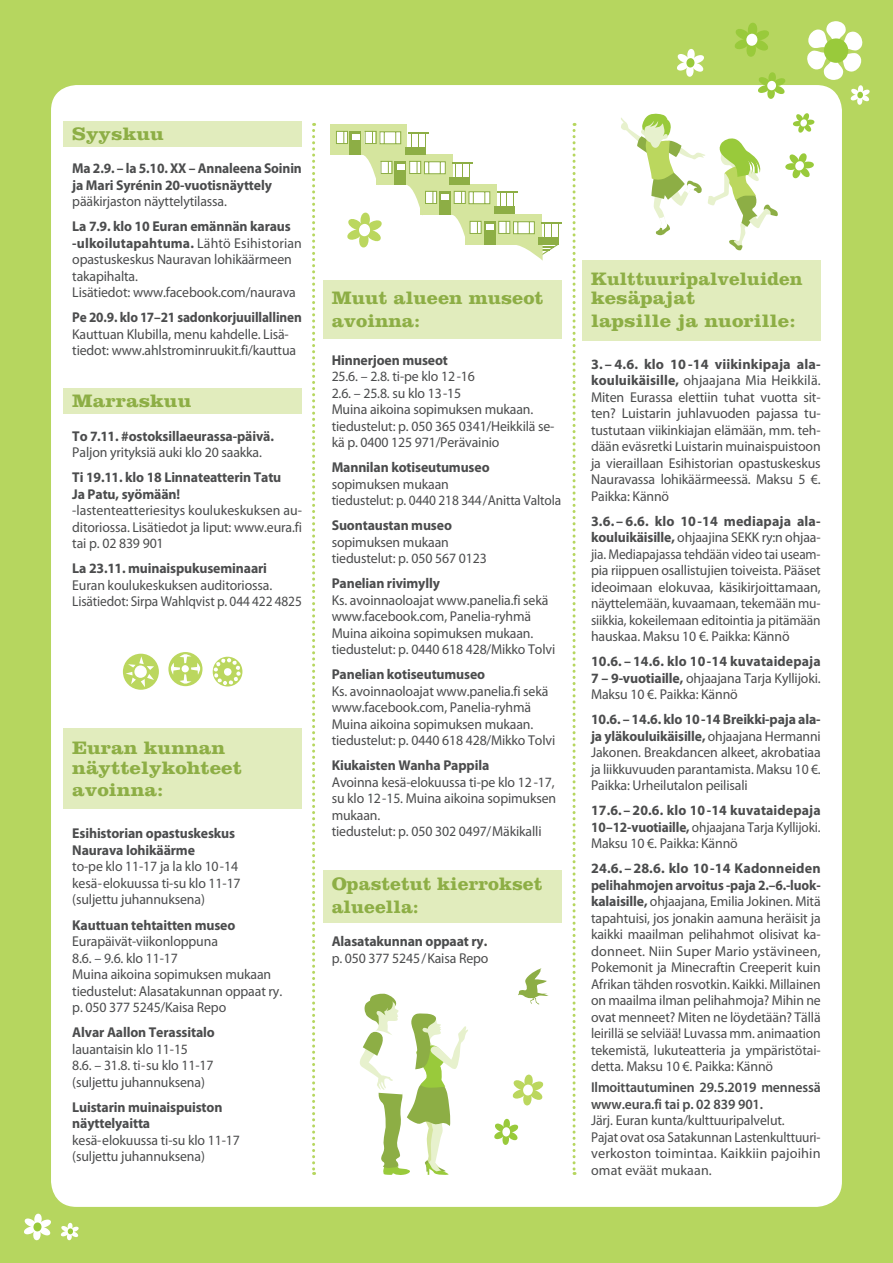
<style>
.page{position:relative;width:893px;height:1263px;background:#b6d65f}
.page>*{position:absolute;margin:0;border:0;box-sizing:border-box;transform-origin:0 0}
.t1{font:700 18.75px/19.5px "Clarendon LT Std";color:#8dae45;scale:1.1 1}
.t2{font:700 18.75px/19.5px "Clarendon LT Std";color:#8dae45}
.t3{font:700 18.75px/22.5px "Clarendon LT Std";color:#8dae45;scale:1.04 1}
.t4{font:700 18.75px/22.5px "Clarendon LT Std";color:#8dae45;scale:1.07 1}
.t5{font:14.25px/16.5px "Myriad Pro";letter-spacing:-.01em;color:#4b4c4d}
.t6{font:700 14.25px/16.5px "Myriad Pro";letter-spacing:-.01em;color:#4b4c4d}
.t7{font:14.25px/16.5px "Myriad Pro";letter-spacing:-.01em;color:#4b4c4d;text-align:justify;scale:.96 1}
.t8{font:700 14.25px/16.5px "Myriad Pro";letter-spacing:-.01em;color:#4b4c4d;scale:.95 1}
.t9{font:600 14.25px/16.5px "Myriad Pro";letter-spacing:-.01em;color:#4b4c4d}
.t10{font:700 14.25px "Myriad Pro";letter-spacing:-.01em;color:#4b4c4d;scale:.93 1}
.s1{font-weight:700}
.s2{font-weight:400}
</style>
<div class="page">
<div style="left:51px;top:85px;width:791px;height:1122px;background:#fff;border-radius:26px"></div>
<div style="left:63px;top:389px;width:239px;height:25px;background:#e1ecbd"></div>
<div style="left:63px;top:122px;width:239px;height:25px;background:#e1ecbd"></div>
<div style="left:323px;top:280px;width:238px;height:59px;background:#e1ecbd"></div>
<div style="left:323px;top:870px;width:238px;height:53px;background:#e1ecbd"></div>
<div style="left:63px;top:728px;width:239px;height:81px;background:#e1ecbd"></div>
<div style="left:582px;top:260px;width:239px;height:81px;background:#e1ecbd"></div>
<svg style="left:312px;top:123px;width:3px;height:1052px"></svg>
<svg style="left:573px;top:123px;width:3px;height:1052px"></svg>
<div style="left:330px;top:124px;width:77px;height:31px;background:#d5e59e"></div>
<svg style="left:494px;top:1119px;width:25px;height:26px"></svg>
<div style="left:502px;top:1127px;width:8px;height:9px;background:#fff;border-radius:50%"></div>
<svg style="left:336px;top:130px;width:226px;height:131px"></svg>
<div style="left:359px;top:224px;width:11px;height:12px;background:#fff;border-radius:50%"></div>
<svg style="left:512px;top:1074px;width:32px;height:31px"></svg>
<div style="left:523px;top:1084px;width:10px;height:12px;background:#fff;border-radius:50%"></div>
<svg style="left:758px;top:72px;width:28px;height:27px"></svg>
<div style="left:767px;top:81px;width:9px;height:9px;background:#fff;border-radius:50%"></div>
<svg style="left:735px;top:23px;width:34px;height:34px"></svg>
<div style="left:746px;top:34px;width:12px;height:12px;background:#fff;border-radius:50%"></div>
<svg style="left:677px;top:49px;width:27px;height:28px"></svg>
<svg style="left:686px;top:58px;width:9px;height:10px"></svg>
<svg style="left:807px;top:21px;width:63px;height:84px"></svg>
<svg style="left:24px;top:1213px;width:27px;height:27px"></svg>
<svg style="left:33px;top:1222px;width:9px;height:9px"></svg>
<svg style="left:60px;top:1223px;width:19px;height:17px"></svg>
<svg style="left:785px;top:153px;width:29px;height:26px"></svg>
<svg style="left:793px;top:113px;width:22px;height:20px"></svg>
<svg style="left:621px;top:113px;width:157px;height:137px"></svg>
<svg style="left:123px;top:652px;width:79px;height:38px"></svg>
<svg style="left:213px;top:657px;width:29px;height:29px"></svg>
<svg style="left:359px;top:993px;width:109px;height:182px"></svg>
<svg style="left:518px;top:968px;width:31px;height:37px"></svg>
<h1 class="t1" style="left:72px;top:124px;width:85px">Syyskuu</h1>
<p class="t8" style="left:72px;top:160px;width:243px">Ma 2.9. – la 5.10. XX – Annaleena Soinin ja Mari Syrénin 20-vuotisnäyttely</p>
<p class="t5" style="left:72px;top:193px;width:156px">pääkirjaston näyttelytilassa.</p>
<p class="t5" style="left:72px;top:218px;width:231px"><span class="s1">La 7.9. klo 10 Euran emännän karaus -ulkoilutapahtuma.</span> Lähtö Esihistorian opastuskeskus Nauravan lohikäärmeen takapihalta.<br>Lisätiedot: www.facebook.com/naurava</p>
<p class="t10" style="left:72px;top:308px;width:248px">Pe 20.9. klo 17–21 sadonkorjuuillallinen</p>
<p class="t5" style="left:72px;top:326px;width:225px">Kauttuan Klubilla, menu kahdelle. Lisä&shy;tiedot: www.ahlstrominruukit.fi/kauttua</p>
<h1 class="t1" style="left:72px;top:391px;width:110px">Marraskuu</h1>
<p class="t6" style="left:72px;top:427px;width:203px">To 7.11. #ostoksillaeurassa-päivä.</p>
<p class="t5" style="left:72px;top:444px;width:191px">Paljon yrityksiä auki klo 20 saakka.</p>
<p class="t6" style="left:72px;top:469px;width:211px">Ti 19.11. klo 18 Linnateatterin Tatu<br>Ja Patu, syömään!</p>
<p class="t5" style="left:72px;top:502px;width:231px;text-align:justify">-lastenteatteriesitys koulukeskuksen au&shy;ditoriossa. Lisätiedot ja liput: www.eura.fi tai p. 02 839 901</p>
<p class="t6" style="left:72px;top:560px;width:196px">La 23.11. muinaispukuseminaari</p>
<p class="t5" style="left:72px;top:576px;width:231px">Euran koulukeskuksen auditoriossa.<br>Lisätiedot: Sirpa Wahlqvist p. 044 422 4825</p>
<h1 class="t1" style="left:72px;top:738px;width:156px">Euran kunnan näyttelykohteet</h1>
<h1 class="t1" style="left:72px;top:780px;width:84px">avoinna:</h1>
<p class="t6" style="left:72px;top:825px;width:164px">Esihistorian opastuskeskus<br>Naurava lohikäärme</p>
<p class="t5" style="left:72px;top:858px;width:170px">to-pe klo 11-17 ja la klo 10-14 kesä-elokuussa ti-su klo 11-17 (suljettu juhannuksena)</p>
<p class="t6" style="left:72px;top:916px;width:165px">Kauttuan tehtaitten museo</p>
<p class="t5" style="left:72px;top:933px;width:211px">Eurapäivät-viikonloppuna<br>8.6. – 9.6. klo 11-17<br>Muina aikoina sopimuksen mukaan tiedustelut: Alasatakunnan oppaat ry. p. 050 377 5245/Kaisa Repo</p>
<p class="t6" style="left:72px;top:1023px;width:144px">Alvar Aallon Terassitalo</p>
<p class="t5" style="left:72px;top:1040px;width:143px">lauantaisin klo 11-15<br>8.6. – 31.8. ti-su klo 11-17 (suljettu juhannuksena)</p>
<p class="t6" style="left:72px;top:1098px;width:152px">Luistarin muinaispuiston näyttelyaitta</p>
<p class="t5" style="left:72px;top:1131px;width:169px">kesä-elokuussa ti-su klo 11-17 (suljettu juhannuksena)</p>
<h1 class="t4" style="left:332px;top:287px;width:199px">Muut alueen museot avoinna:</h1>
<p class="t6" style="left:332px;top:351px;width:118px">Hinnerjoen museot</p>
<p class="t5" style="left:332px;top:368px;width:224px">25.6. – 2.8. ti-pe klo 12 -16<br>2.6. – 25.8. su klo 13-15<br>Muina aikoina sopimuksen mukaan. tiedustelut: p. 050 365 0341/Heikkilä se&shy;kä p. 0400 125 971/Perävainio</p>
<p class="t6" style="left:332px;top:459px;width:159px">Mannilan kotiseutumuseo</p>
<p class="t5" style="left:332px;top:475px;width:231px">sopimuksen mukaan<br>tiedustelut: p. 0440 218 344/Anitta Valtola</p>
<p class="t6" style="left:332px;top:517px;width:122px">Suontaustan museo</p>
<p class="t5" style="left:332px;top:533px;width:157px">sopimuksen mukaan tiedustelut: p. 050 567 0123</p>
<p class="t6" style="left:332px;top:575px;width:110px">Panelian rivimylly</p>
<p class="t5" style="left:332px;top:591px;width:225px">Ks. avoinnaoloajat www.panelia.fi sekä www.facebook.com, Panelia-ryhmä Muina aikoina sopimuksen mukaan. tiedustelut: p. 0440 618 428/Mikko Tolvi</p>
<p class="t6" style="left:332px;top:666px;width:155px">Panelian kotiseutumuseo</p>
<p class="t5" style="left:332px;top:682px;width:225px">Ks. avoinnaoloajat www.panelia.fi sekä www.facebook.com, Panelia-ryhmä Muina aikoina sopimuksen mukaan. tiedustelut: p. 0440 618 428/Mikko Tolvi</p>
<p class="t6" style="left:332px;top:757px;width:159px">Kiukaisten Wanha Pappila</p>
<p class="t5" style="left:332px;top:773px;width:226px">Avoinna kesä-elokuussa ti-pe klo 12 -17, su klo 12-15. Muina aikoina sopimuksen mukaan.<br>tiedustelut: p. 050 302 0497/Mäkikalli</p>
<h1 class="t3" style="left:332px;top:872px;width:204px">Opastetut kierrokset alueella:</h1>
<p class="t6" style="left:332px;top:932px;width:157px">Alasatakunnan oppaat ry.</p>
<p class="t5" style="left:332px;top:949px;width:158px">p. 050 377 5245/Kaisa Repo</p>
<h1 class="t2" style="left:591px;top:269px;width:213px">Kulttuuripalveluiden kesäpajat</h1>
<h1 class="t1" style="left:591px;top:311px;width:187px">lapsille ja nuorille:</h1>
<p class="t5" style="left:591px;top:356px;width:231px;text-align:justify"><span class="s1">3. – 4.6. klo 10 -14 viikinkipaja ala&shy;kouluikäisille,</span> ohjaajana Mia Heikkilä.<br>Miten Eurassa elettiin tuhat vuotta sit&shy;ten? Luistarin juhlavuoden pajassa tu&shy;tustutaan viikinkiajan elämään, mm. teh&shy;dään eväsretki Luistarin muinaispuistoon ja vieraillaan Esihistorian opastuskeskus Nauravassa lohikäärmeessä. Maksu 5 €.<br>Paikka: Kännö</p>
<p class="t5" style="left:591px;top:513px;width:231px;text-align:justify"><span class="s1">3.6. – 6.6. klo 10-14 mediapaja ala&shy;kouluikäisille,</span> ohjaajina SEKK ry:n ohjaa&shy;jia. Mediapajassa tehdään video tai useam&shy;pia riippuen osallistujien toiveista. Pääset ideoimaan elokuvaa, käsikirjoittamaan, näyttelemään, kuvaamaan, tekemään mu&shy;siikkia, kokeilemaan editointia ja pitämään hauskaa. Maksu 10 €. Paikka: Kännö</p>
<p class="t6" style="left:591px;top:653px;width:231px;text-align:justify">10.6. – 14.6. klo 10-14 kuvataidepaja 7 – 9-vuotiaille, <span class="s2">ohjaajana Tarja Kyllijoki.<br>Maksu 10 €. Paikka: Kännö</span></p>
<p class="t7" style="left:591px;top:711px;width:241px"><span class="s1">10.6. – 14.6. klo 10-14 Breikki-paja ala&shy;ja yläkouluikäisille,</span> ohjaajana Hermanni Jakonen. Breakdancen alkeet, akrobatiaa ja liikkuvuuden parantamista. Maksu 10 €.<br>Paikka: Urheilutalon peilisali</p>
<p class="t6" style="left:591px;top:802px;width:231px;text-align:justify">17.6.– 20.6. klo 10-14 kuvataidepaja 10 – 12-vuotiaille, <span class="s2">ohjaajana Tarja Kyllijoki.<br>Maksu 10 €. Paikka: Kännö</span></p>
<p class="t5" style="left:591px;top:860px;width:231px;text-align:justify"><span class="s1">24.6. – 28.6. klo 10-14 Kadonneiden pelihahmojen arvoitus -paja 2.–6.-luok&shy;kalaisille,</span> ohjaajana, Emilia Jokinen. Mitä tapahtuisi, jos jonakin aamuna heräisit ja kaikki maailman pelihahmot olisivat ka&shy;donneet. Niin Super Mario ystävineen, Pokemonit ja Minecraftin Creeperit kuin Afrikan tähden rosvotkin. Kaikki. Millainen on maailma ilman pelihahmoja? Mihin ne ovat menneet? Miten ne löydetään? Tällä leirillä se selviää! Luvassa mm. animaation tekemistä, lukuteatteria ja ympäristötai&shy;detta. Maksu 10 €. Paikka: Kännö</p>
<p class="t9" style="left:591px;top:1079px;width:231px">Ilmoittautuminen 29.5.2019 mennessä www.eura.fi tai p. 02 839 901.</p>
<p class="t5" style="left:591px;top:1112px;width:231px">Järj. Euran kunta/kulttuuripalvelut.<br>Pajat ovat osa Satakunnan Lastenkulttuuri&shy;verkoston toimintaa. Kaikkiin pajoihin omat eväät mukaan.</p>
</div>
